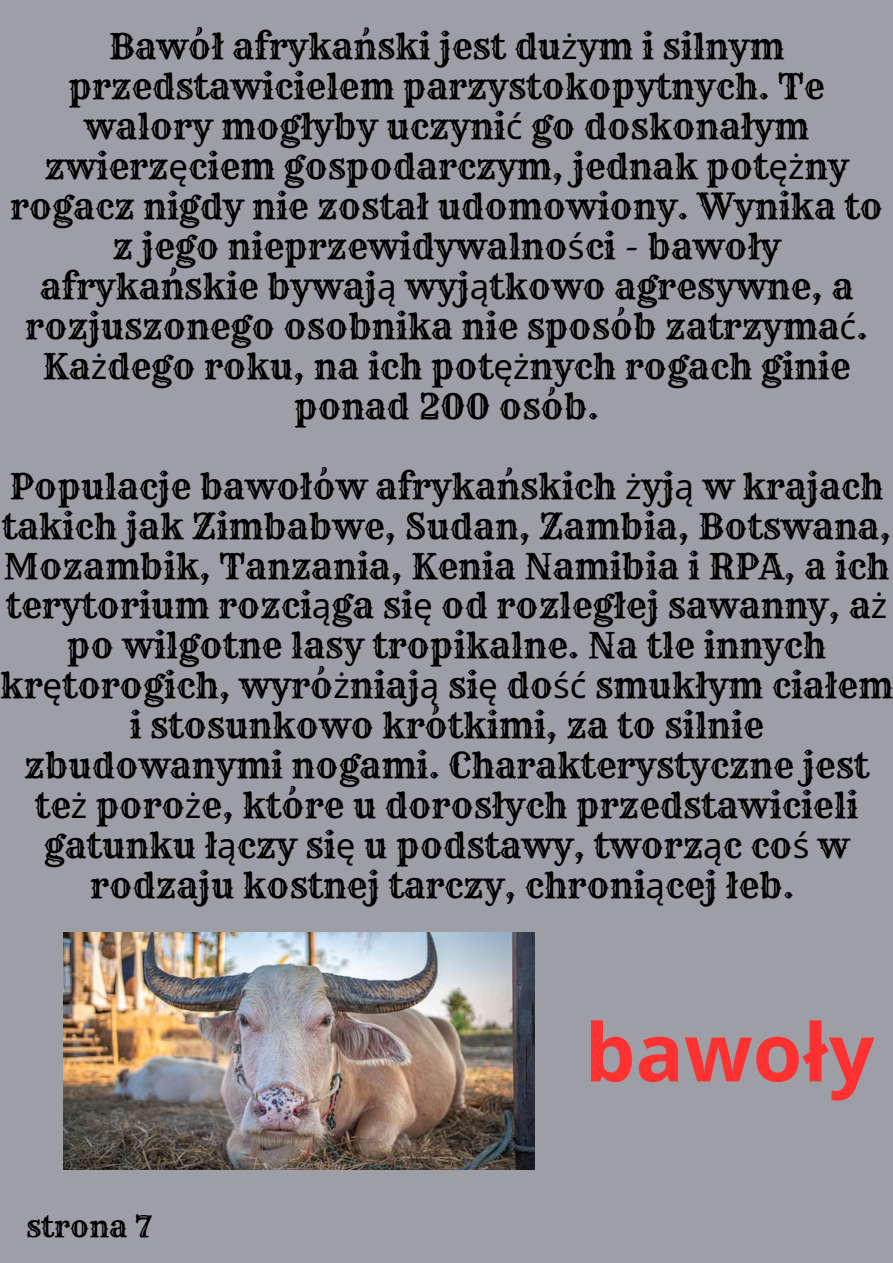
<style>
.page{position:relative;width:893px;height:1263px;background:#9e9ea7}
.page>*{position:absolute;margin:0;border:0;box-sizing:border-box;transform-origin:0 0}
.t1{font:700 80.25px "Open Sans";color:#ff3131}
.t2{font:34.88px/39.9px "Rye";color:#000;text-align:center}
.t3{font:29.25px "Rye";color:#000}
.s1{font-family:"Noto Sans"}
</style>
<div class="page">
<img style="left:63px;top:932px;width:471px;height:237px">
<h2 class="t2" style="left:10px;top:27px;width:874px">Bawół afrykański jest du<span class="s1">ż</span>ym i silnym przedstawicielem parzystokopytnych. Te walory mogłyby uczyni<span class="s1">ć</span> go doskonałym zwierz<span class="s1">ę</span>ciem gospodarczym, jednak pot<span class="s1">ęż</span>ny rogacz nigdy nie został udomowiony. Wynika to z jego nieprzewidywalno<span class="s1">ś</span>ci - bawoły afrykańskie bywaj<span class="s1">ą</span> wyj<span class="s1">ą</span>tkowo agresywne, a rozjuszonego osobnika nie sposób zatrzyma<span class="s1">ć</span>.<br>Ka<span class="s1">ż</span>dego roku, na ich pot<span class="s1">ęż</span>nych rogach ginie ponad 200 osób.</h2>
<h2 class="t2" style="left:0;top:466px;width:894px">Populacje bawołów afrykańskich <span class="s1">ż</span>yj<span class="s1">ą</span> w krajach takich jak Zimbabwe, Sudan, Zambia, Botswana, Mozambik, Tanzania, Kenia Namibia i RPA, a ich terytorium rozci<span class="s1">ą</span>ga si<span class="s1">ę</span> od rozległej sawanny, a<span class="s1">ż </span>po wilgotne lasy tropikalne. Na tle innych kr<span class="s1">ę</span>torogich, wyró<span class="s1">ż</span>niaj<span class="s1">ą</span> si<span class="s1">ę</span> do<span class="s1">ść</span> smukłym ciałem i stosunkowo krótkimi, za to silnie zbudowanymi nogami. Charakterystyczne jest te<span class="s1">ż</span> poro<span class="s1">ż</span>e, które u dorosłych przedstawicieli gatunku ł<span class="s1">ą</span>czy si<span class="s1">ę</span> u podstawy, tworz<span class="s1">ą</span>c co<span class="s1">ś</span> w rodzaju kostnej tarczy, chroni<span class="s1">ą</span>cej łeb.</h2>
<p class="t3" style="left:26px;top:1208px;width:128px">strona 7</p>
<h1 class="t1" style="left:584px;top:996px;width:291px">bawoły</h1>
</div>
